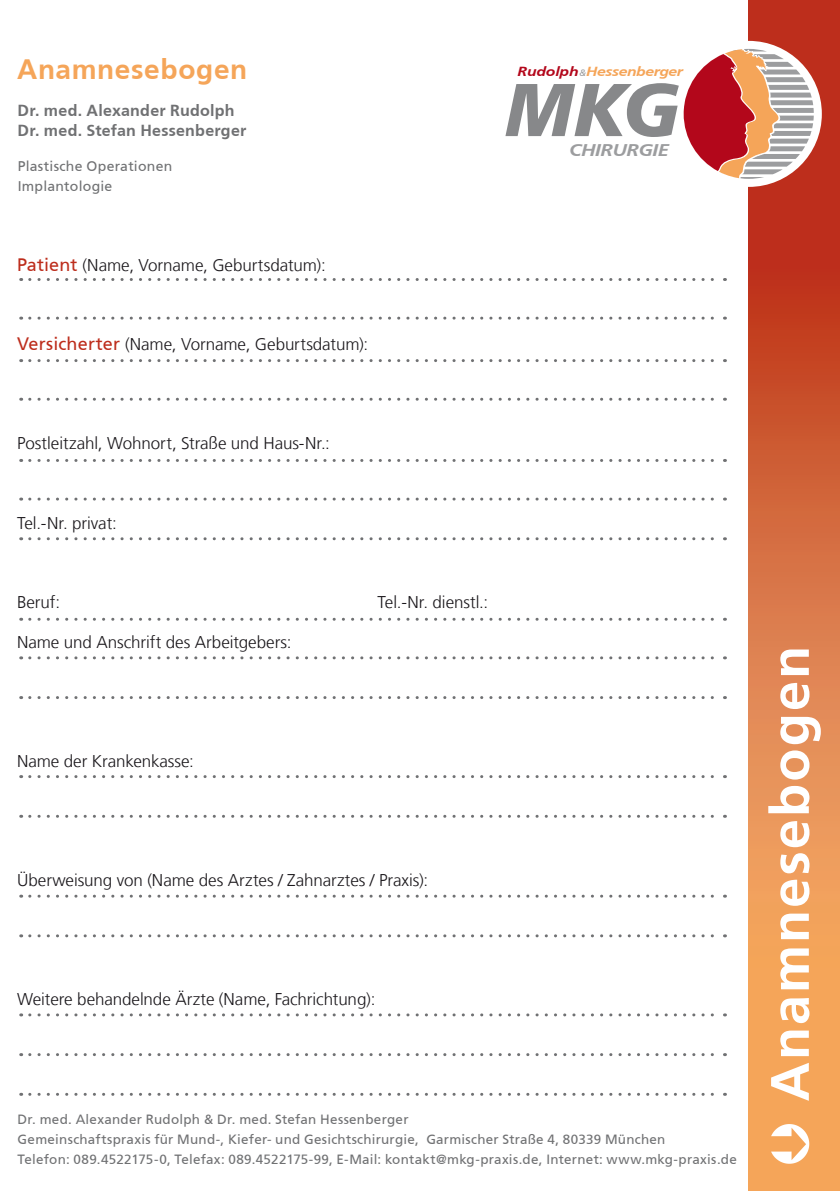
<style>
.page{position:relative;width:840px;height:1191px;background:#fff}
.page>*{position:absolute;margin:0;border:0;box-sizing:border-box;transform-origin:0 0}
.t1{font:74.6px "Frutiger 76 Kursiv Fett";color:#87888a;scale:.96 1}
.t2{font:54px "Frutiger 65 Halbfett";letter-spacing:.04em;color:#fff}
.t3{font:28px "Frutiger 65 Halbfett";letter-spacing:.02em;color:#f5a559}
.t4{font:300 17px "Frutiger LT";letter-spacing:-.005em;color:#1a171b}
.t5{font:17px "Frutiger 66 Kursiv Halbfett";letter-spacing:-.02em;color:#9c9d9f;scale:1.19 1}
.t6{font:16px/20px "Frutiger 65 Halbfett";letter-spacing:.015em;color:#707173}
.t7{font:14px/20px "Frutiger 55 Normal";letter-spacing:.015em;color:#707173}
.t8{font:13.4px/19.8px "Frutiger 55 Normal";letter-spacing:.02em;color:#707173}
.t9{font:13.2px "Frutiger 66 Kursiv Halbfett";letter-spacing:-.025em;color:#f5a559;scale:1.19 1}
.s1{color:#b3071b}
.s2{font-family:"Frutiger 56 Kursiv";font-size:9.4px;color:#9c9d9f}
.s3{font-family:"Frutiger 55 Normal";font-weight:400;font-size:18px;color:#bd2d1c}
</style>
<div class="page">
<svg style="left:748px;top:0;width:91px;height:1191px;background:#db7342"></svg>
<div style="left:675px;top:41px;width:146px;height:146px;background:#fff;border-radius:50%"></div>
<svg style="left:683px;top:49px;width:130px;height:130px"></svg>
<svg style="left:770px;top:1124px;width:38px;height:39px"></svg>
<svg style="left:30px;top:934px;width:695px;height:3px"></svg>
<svg style="left:30px;top:894px;width:695px;height:3px"></svg>
<svg style="left:30px;top:815px;width:695px;height:3px"></svg>
<svg style="left:30px;top:775px;width:695px;height:3px"></svg>
<svg style="left:30px;top:1053px;width:695px;height:3px"></svg>
<svg style="left:30px;top:1013px;width:695px;height:3px"></svg>
<svg style="left:30px;top:1092px;width:695px;height:3px"></svg>
<svg style="left:30px;top:618px;width:695px;height:3px"></svg>
<svg style="left:30px;top:696px;width:695px;height:3px"></svg>
<svg style="left:30px;top:656px;width:695px;height:3px"></svg>
<svg style="left:30px;top:459px;width:695px;height:3px"></svg>
<svg style="left:30px;top:537px;width:695px;height:3px"></svg>
<svg style="left:30px;top:497px;width:695px;height:3px"></svg>
<svg style="left:30px;top:278px;width:695px;height:3px"></svg>
<svg style="left:30px;top:317px;width:695px;height:3px"></svg>
<svg style="left:30px;top:359px;width:695px;height:3px"></svg>
<svg style="left:30px;top:398px;width:695px;height:3px"></svg>
<h3 class="t3" style="left:17px;top:53px;width:232px">Anamnesebogen</h3>
<p class="t9" style="left:517px;top:64px;width:140px"><span class="s1">Rudolph</span><span class="s2">&amp;</span>Hessenberger</p>
<h1 class="t1" style="left:504px;top:65px;width:184px">MKG</h1>
<p class="t5" style="left:569px;top:140px;width:85px">CHIRURGIE</p>
<p class="t6" style="left:18px;top:100px;width:230px">Dr. med. Alexander Rudolph<br>Dr. med. Stefan Hessenberger</p>
<p class="t7" style="left:18px;top:156px;width:156px">Plastische Operationen<br>Implantologie</p>
<p class="t4" style="left:17px;top:255px;width:310px"><span class="s3">Patient</span> (Name, Vorname, Geburtsdatum):</p>
<p class="t4" style="left:17px;top:334px;width:352px"><span class="s3">Versicherter</span> (Name, Vorname, Geburtsdatum):</p>
<p class="t4" style="left:17px;top:434px;width:314px">Postleitzahl, Wohnort, Straße und Haus-Nr.:</p>
<p class="t4" style="left:17px;top:513px;width:101px">Tel.-Nr. privat:</p>
<p class="t4" style="left:17px;top:592px;width:45px">Beruf:</p>
<p class="t4" style="left:377px;top:592px;width:112px">Tel.-Nr. dienstl.:</p>
<p class="t4" style="left:17px;top:632px;width:276px">Name und Anschrift des Arbeitgebers:</p>
<p class="t4" style="left:17px;top:751px;width:178px">Name der Krankenkasse:</p>
<p class="t4" style="left:17px;top:870px;width:412px">Überweisung von (Name des Arztes / Zahnarztes / Praxis):</p>
<p class="t4" style="left:17px;top:989px;width:360px">Weitere behandelnde Ärzte (Name, Fachrichtung):</p>
<p class="t8" style="left:18px;top:1109px;width:720px">Dr. med. Alexander Rudolph &amp; Dr. med. Stefan Hessenberger<br>Gemeinschaftspraxis für Mund-, Kiefer- und Gesichtschirurgie, Garmischer Straße 4, 80339 München<br>Telefon: 089.4522175-0, Telefax: 089.4522175-99, E-Mail: kontakt@mkg-praxis.de, Internet: www.mkg-praxis.de</p>
<h2 class="t2" style="left:757px;top:1101px;width:457px;rotate:-90deg">Anamnesebogen</h2>
</div>
